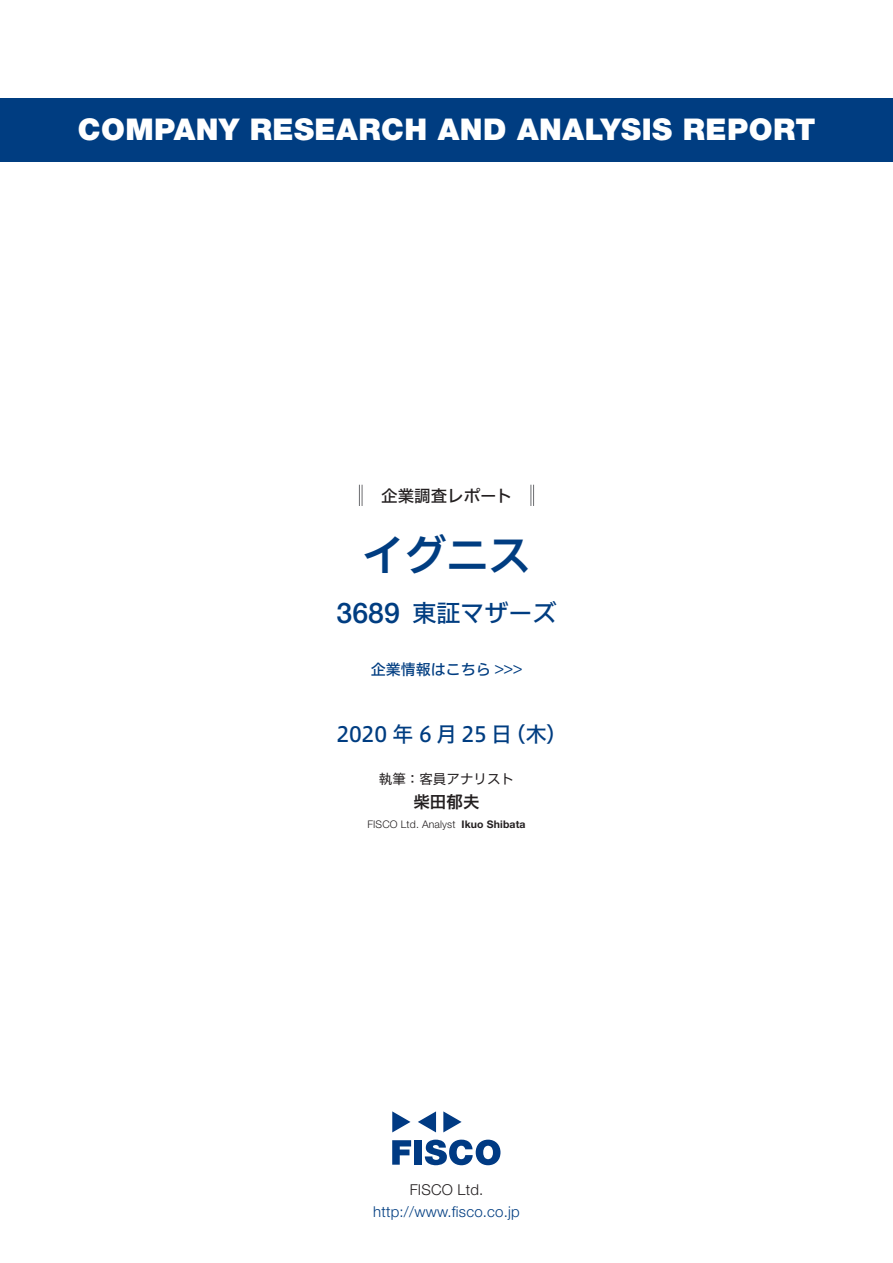
<style>
.page{position:relative;width:893px;height:1263px;background:#fff}
.page>*{position:absolute;margin:0;border:0;box-sizing:border-box;transform-origin:0 0}
.t1{font:42px "Hiragino UD Sans F Std N W6";color:#003d81}
.t2{font:900 30px "Helvetica Neue LT Std";letter-spacing:.015em;color:#fff}
.t3{font:500 28.5px "Helvetica Neue LT Std";color:#003d81}
.t4{font:24px "Hiragino UD Sans F Std N W5";color:#003d81}
.t5{font:21px "Hiragino UD Sans F Std N W5";letter-spacing:.2em;color:#003d81}
.t6{font:16.5px "Hiragino UD Sans F Std N W5";color:#231f20}
.t7{font:16.5px "Hiragino UD Sans F Std N W6";color:#231f20}
.t8{font:300 15px "Helvetica Neue LT Std";letter-spacing:.015em;color:#003d81}
.t9{font:15px "Hiragino UD Sans F Std N W5";color:#003d81}
.t10{font:300 15px "Helvetica Neue LT Std";letter-spacing:.015em;color:#231f20}
.t11{font:13.5px "Hiragino UD Sans F Std N W4";color:#231f20}
.t12{font:300 10.5px "Helvetica Neue LT Std";letter-spacing:.015em;color:#231f20}
.t13{font:700 10.5px "Helvetica Neue LT Std";letter-spacing:.015em;color:#231f20}
</style>
<div class="page">
<svg style="left:392px;top:1140px;width:19px;height:25px"></svg>
<div style="left:414px;top:1140px;width:8px;height:25px;background:#003a83"></div>
<svg style="left:425px;top:1139px;width:75px;height:26px"></svg>
<svg style="left:392px;top:1111px;width:18px;height:21px"></svg>
<svg style="left:443px;top:1111px;width:19px;height:21px"></svg>
<svg style="left:418px;top:1111px;width:18px;height:21px"></svg>
<div style="left:0;top:98px;width:893px;height:64px;background:#003d81"></div>
<svg style="left:359px;top:485px;width:4px;height:21px"></svg>
<svg style="left:531px;top:485px;width:3px;height:21px"></svg>
<p class="t2" style="left:78px;top:112px;width:739px">COMPANY RESEARCH AND ANALYSIS REPORT</p>
<p class="t6" style="left:365px;top:483px;width:149px">　企業調査レポート</p>
<h1 class="t1" style="left:362px;top:523px;width:170px">イグニス</h1>
<p class="t3" style="left:337px;top:596px;width:65px">3689</p>
<p class="t4" style="left:412px;top:594px;width:145px">東証マザーズ</p>
<p class="t9" style="left:371px;top:658px;width:153px">企業情報はこちら &lt;&lt;&lt;</p>
<p class="t5" style="left:336px;top:718px;width:177px">2020年6月25日</p>
<p class="t5" style="left:505px;top:718px;width:64px">（木(</p>
<p class="t11" style="left:379px;top:768px;width:137px">執筆：客員アナリスト</p>
<p class="t7" style="left:413px;top:789px;width:67px">柴田郁夫</p>
<p class="t13" style="left:461px;top:818px;width:66px">Ikuo Shibata</p>
<p class="t12" style="left:367px;top:818px;width:90px">FISCO Ltd. Analyst</p>
<p class="t10" style="left:410px;top:1180px;width:75px">FISCO Ltd.</p>
<p class="t8" style="left:373px;top:1202px;width:148px">http://www.fisco.co j p.</p>
</div>
